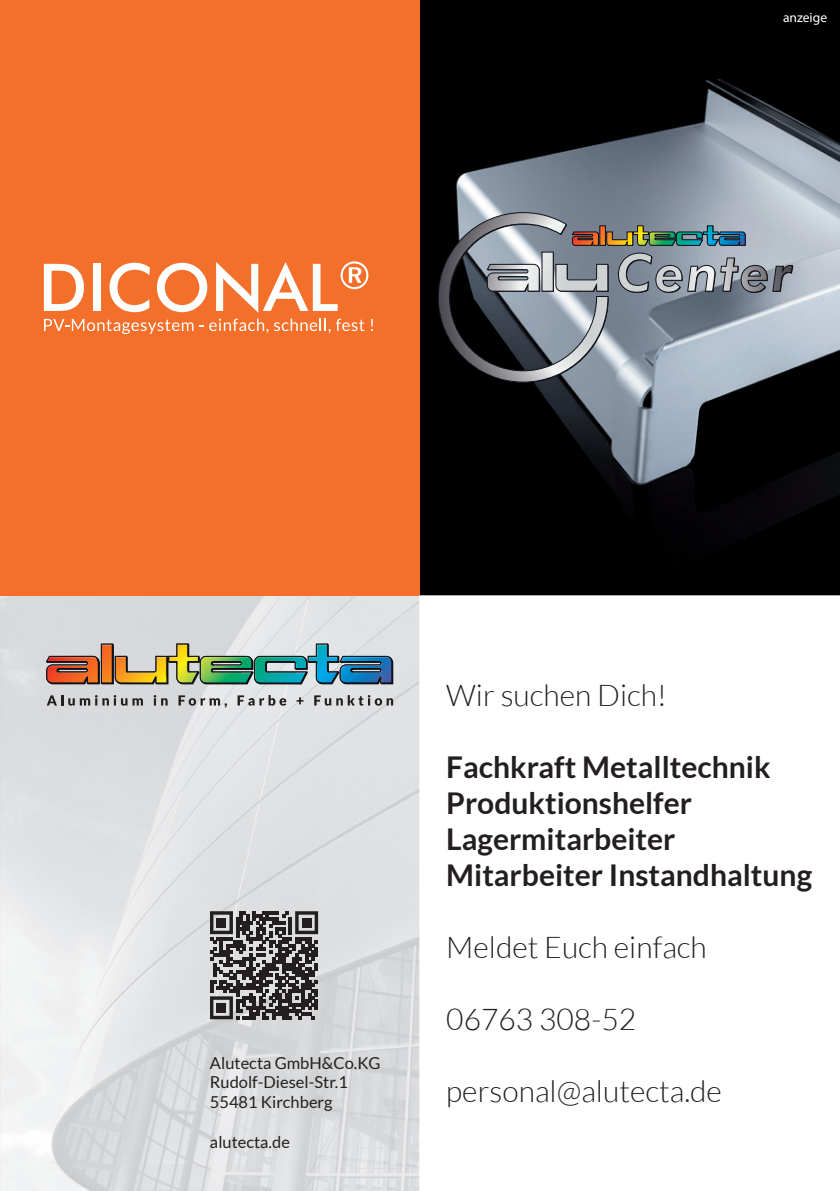
<style>
.page{position:relative;width:840px;height:1191px;background:#fff}
.page>*{position:absolute;margin:0;border:0;box-sizing:border-box;transform-origin:0 0}
.t1{font:700 30px/36px "Lato";color:#231f20}
.t2{font:300 30px "Lato";color:#231f20}
.t3{font:16.4px/19.8px "Lato";color:#231f20}
.t4{font:13.6px "Myriad Pro";color:#fff}
</style>
<div class="page">
<img style="left:0;top:595px;width:420px;height:596px">
<img style="left:420px;top:0;width:419px;height:595px">
<div style="left:0;top:0;width:420px;height:595px;background:#f36f2a"></div>
<svg style="left:44px;top:261px;width:329px;height:73px"></svg>
<svg style="left:437px;top:212px;width:355px;height:170px"></svg>
<img style="left:46px;top:644px;width:346px;height:40px">
<svg style="left:47px;top:695px;width:96px;height:10px"></svg>
<svg style="left:154px;top:695px;width:13px;height:10px"></svg>
<svg style="left:178px;top:695px;width:49px;height:12px"></svg>
<svg style="left:237px;top:695px;width:49px;height:10px"></svg>
<svg style="left:296px;top:697px;width:7px;height:7px"></svg>
<svg style="left:314px;top:695px;width:79px;height:10px"></svg>
<svg style="left:210px;top:911px;width:108px;height:108px"></svg>
<div style="left:216px;top:917px;width:10px;height:10px;background:#231f20"></div>
<div style="left:301px;top:917px;width:10px;height:10px;background:#231f20"></div>
<div style="left:216px;top:1003px;width:10px;height:9px;background:#231f20"></div>
<p class="t4" style="left:782px;top:9px;width:46px">anzeige</p>
<p class="t3" style="left:210px;top:1052px;width:172px">Alutecta GmbH&amp;Co.KG<br>Rudolf-Diesel-Str.1<br>55481 Kirchberg</p>
<p class="t3" style="left:210px;top:1131px;width:81px">alutecta.de</p>
<p class="t2" style="left:446px;top:679px;width:222px">Wir suchen Dich!</p>
<p class="t1" style="left:446px;top:749px;width:367px">Fachkraft Metalltechnik<br>Produktionshelfer<br>Lagermitarbeiter<br>Mitarbeiter Instandhaltung</p>
<p class="t2" style="left:446px;top:931px;width:262px">Meldet Euch einfach</p>
<p class="t2" style="left:446px;top:1003px;width:191px">06763 308-52</p>
<p class="t2" style="left:446px;top:1075px;width:277px">personal@alutecta.de</p>
</div>
